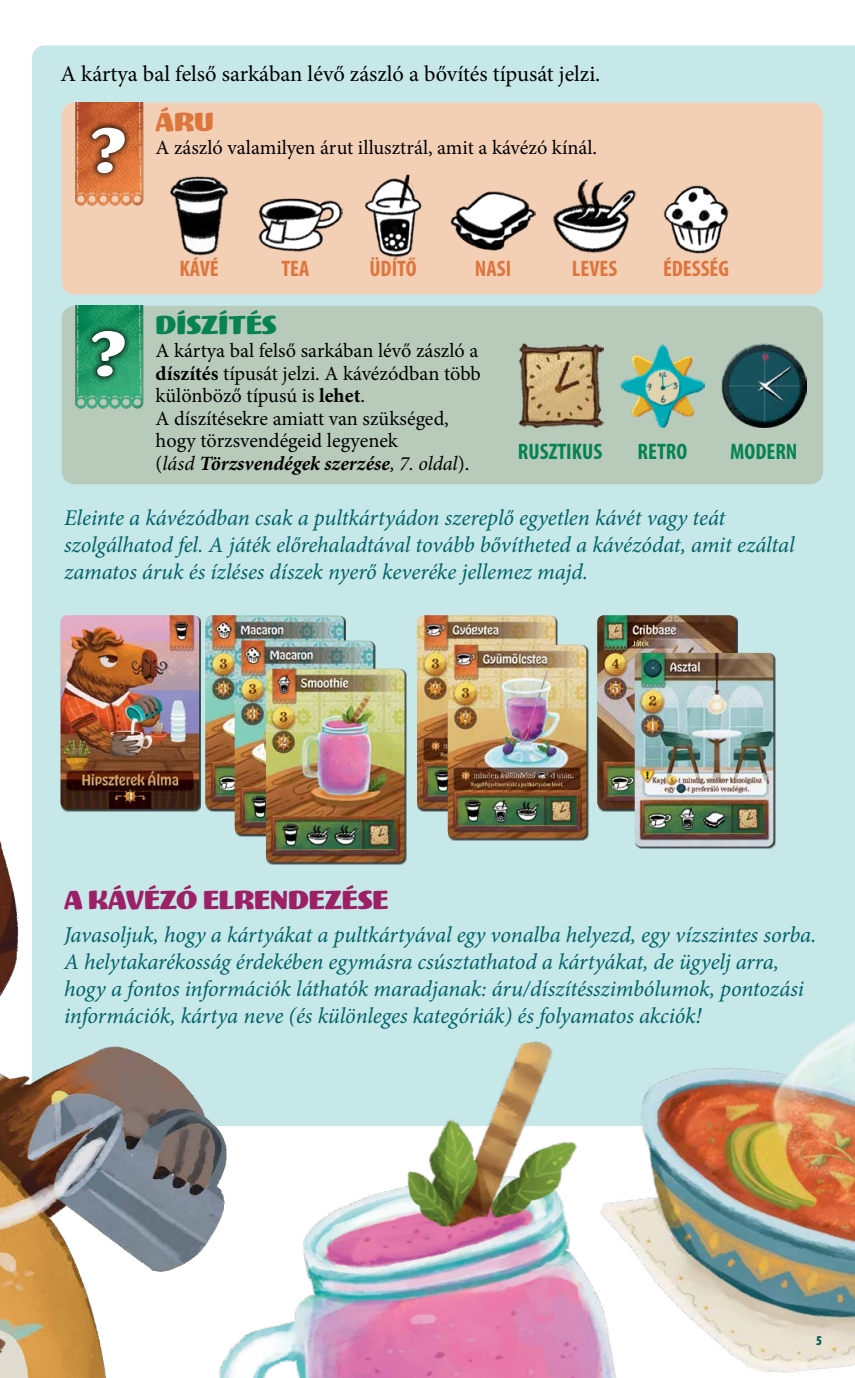
<style>
.page{position:relative;width:855px;height:1378px;background:#fff}
.page>*{position:absolute;margin:0;border:0;box-sizing:border-box;transform-origin:0 0}
.t1{font:65.25px "Meatball";color:#fff}
.t2{font:27px "Meatball";color:#9d2066}
.t3{font:27px "Meatball";color:#078353}
.t4{font:27px "Meatball";color:#dd763c}
.t5{font:italic 22.5px/27px "Minion Pro";letter-spacing:-.01em;color:#006269}
.t6{font:22.5px "Minion Pro";color:#000}
.t7{font:700 condensed 22.5px "Myriad Pro";color:#dd763c}
.t8{font:700 condensed 22.5px "Myriad Pro";color:#078353}
.t9{font:20.25px/22.5px "Minion Pro";color:#000}
.t10{font:900 condensed 13.5px "Myriad Pro";color:#005859}
.s1{font-weight:700}
.s2{font-style:italic}
.s3{font-weight:700;font-style:italic}
</style>
<div class="page">
<div style="left:32px;top:45px;width:823px;height:974px;background:#c7e8e8"></div>
<div style="left:62px;top:103px;width:761px;height:191px;background:#f3cfb6;border-radius:13px"></div>
<div style="left:62px;top:306px;width:761px;height:178px;background:#b8cbbb;border-radius:13px"></div>
<img style="left:61px;top:615px;width:138px;height:74px">
<img style="left:205px;top:615px;width:139px;height:194px">
<img style="left:235px;top:640px;width:138px;height:194px">
<div style="left:266px;top:669px;width:141px;height:196px;background:#000;opacity:.75"></div>
<img style="left:266px;top:669px;width:138px;height:193px">
<img style="left:417px;top:615px;width:139px;height:194px">
<img style="left:597px;top:615px;width:139px;height:194px">
<div style="left:447px;top:645px;width:141px;height:196px;background:#000;opacity:.75"></div>
<img style="left:448px;top:645px;width:138px;height:193px">
<img style="left:519px;top:343px;width:84px;height:85px">
<img style="left:170px;top:176px;width:58px;height:80px">
<img style="left:364px;top:174px;width:58px;height:83px">
<img style="left:451px;top:191px;width:84px;height:60px">
<img style="left:553px;top:179px;width:84px;height:74px">
<img style="left:663px;top:185px;width:66px;height:69px">
<img style="left:258px;top:198px;width:85px;height:54px">
<img style="left:620px;top:344px;width:85px;height:84px">
<img style="left:721px;top:343px;width:85px;height:85px">
<img style="left:68px;top:103px;width:76px;height:103px">
<img style="left:68px;top:306px;width:76px;height:103px">
<div style="left:634px;top:653px;width:141px;height:196px;background:#000;opacity:.75"></div>
<img style="left:634px;top:653px;width:139px;height:193px">
<img style="left:568px;top:853px;width:287px;height:521px">
<img style="left:226px;top:1019px;width:489px;height:359px">
<img style="left:0;top:689px;width:226px;height:689px">
<div style="left:85px;top:121px;width:46px;height:59px;background:#000;opacity:.75"></div>
<div style="left:85px;top:325px;width:46px;height:58px;background:#000;opacity:.75"></div>
<p class="t6" style="left:61px;top:58px;width:541px">A kártya bal felső sarkában lévő zászló a bővítés típusát jelzi.</p>
<h1 class="t1" style="left:88px;top:114px;width:41px">?</h1>
<p class="t4" style="left:156px;top:107px;width:60px">ÁRU</p>
<p class="t9" style="left:155px;top:137px;width:443px">A zászló valamilyen árut illusztrál, amit a kávézó kínál.</p>
<h1 class="t1" style="left:88px;top:317px;width:41px">?</h1>
<p class="t7" style="left:179px;top:255px;width:41px">KÁVÉ</p>
<p class="t7" style="left:281px;top:255px;width:30px">TEA</p>
<p class="t3" style="left:156px;top:310px;width:123px">DÍSZÍTÉS</p>
<p class="t7" style="left:369px;top:255px;width:49px">ÜDÍTŐ</p>
<p class="t7" style="left:475px;top:255px;width:38px">NASI</p>
<p class="t7" style="left:572px;top:255px;width:47px">LEVES</p>
<p class="t7" style="left:663px;top:255px;width:67px">ÉDESSÉG</p>
<p class="t9" style="left:156px;top:340px;width:327px">A kártya bal felső sarkában lévő zászló a <span class="s1">díszítés</span> típusát jelzi. A kávézódban több különböző típusú is <span class="s1">lehet</span>.<br>A díszítésekre amiatt van szükséged, hogy törzsvendégeid legyenek<br>(<span class="s2">lásd</span> <span class="s3">Törzsvendégek szerzése</span><span class="s2">, 7. oldal</span>).</p>
<p class="t8" style="left:518px;top:437px;width:86px">RUSZTIKUS</p>
<p class="t8" style="left:637px;top:437px;width:51px">RETRO</p>
<p class="t8" style="left:730px;top:437px;width:69px">MODERN</p>
<p class="t5" style="left:64px;top:504px;width:732px">Eleinte a kávézódban csak a pultkártyádon szereplő egyetlen kávét vagy teát szolgálhatod fel. A játék előrehaladtával tovább bővítheted a kávézódat, amit ezáltal zamatos áruk és ízléses díszek nyerő keveréke jellemez majd.</p>
<p class="t2" style="left:64px;top:884px;width:326px">A KÁVÉZÓ ELRENDEZÉSE</p>
<p class="t5" style="left:64px;top:921px;width:754px">Javasoljuk, hogy a kártyákat a pultkártyával egy vonalba helyezd, egy vízszintes sorba.<br>A helytakarékosság érdekében egymásra csúsztathatod a kártyákat, de ügyelj arra, hogy a fontos információk láthatók maradjanak: áru/díszítésszimbólumok, pontozási információk, kártya neve (és különleges kategóriák) és folyamatos akciók!</p>
<p class="t10" style="left:816px;top:1333px;width:7px">5</p>
</div>
